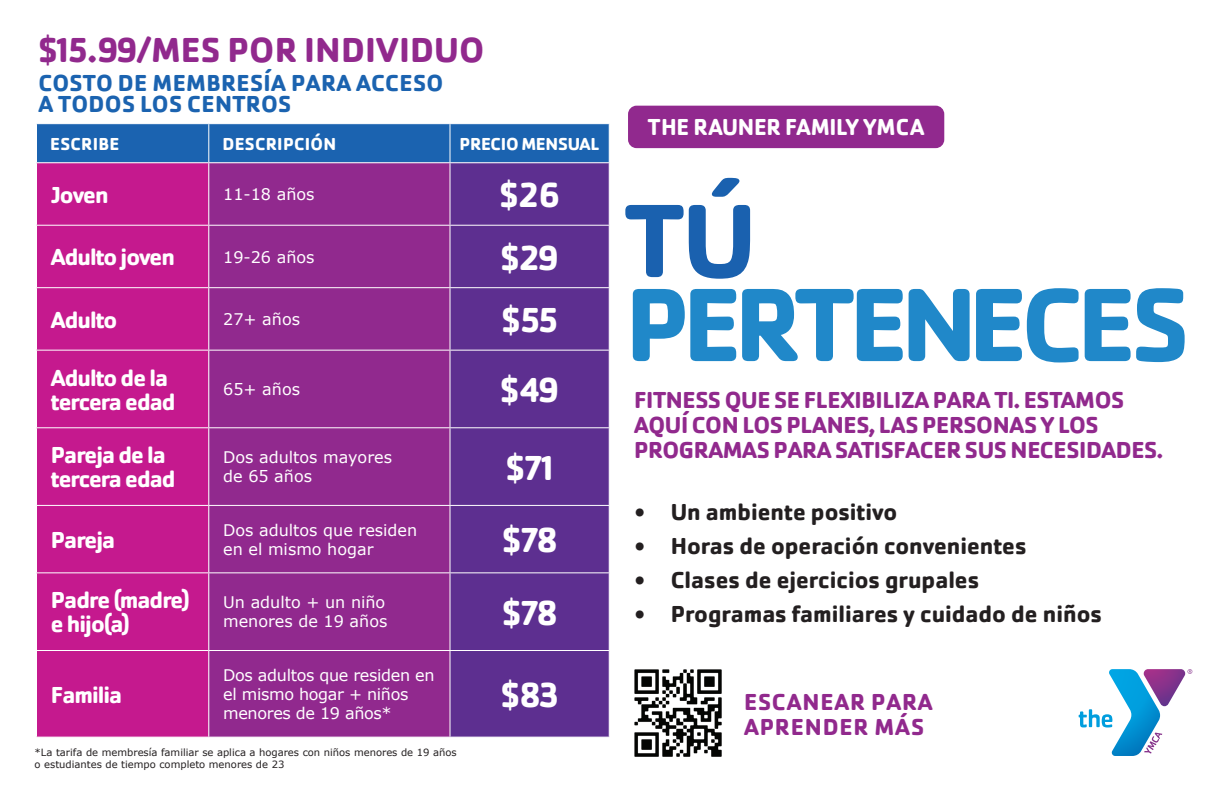
<style>
.page{position:relative;width:1224px;height:792px;background:#fff}
.page>*{position:absolute;margin:0;border:0;box-sizing:border-box;transform-origin:0 0}
.t1{font:700 108px/84px "Cachet Pro";letter-spacing:-.065em;color:#2088c9}
.t2{font:700 36px "Cachet Pro";letter-spacing:-.04em;color:#fff}
.t3{font:700 36px "Cachet Pro";letter-spacing:.005em;color:#91298d}
.t4{font:700 24px "Cachet Pro";color:#231f20}
.t5{font:700 24px/25px "Cachet Pro";letter-spacing:-.015em;color:#91298d}
.t6{font:700 24px/24px "Cachet Pro";letter-spacing:-.04em;color:#fff}
.t7{font:700 24px "Cachet Pro";letter-spacing:.015em;color:#1b63b0}
.t8{font:700 24px "Cachet Pro";letter-spacing:.035em;color:#91298d}
.t9{font:700 24px "Cachet Pro";letter-spacing:-.015em;color:#fff;scale:.96 1}
.t10{font:700 18px "Cachet Pro";letter-spacing:.015em;color:#fff}
.t11{font:700 18px "Cachet Pro";letter-spacing:-.015em;color:#fff}
.t12{font:16px/19.2px "Verdana";color:#fff}
.t13{font:16px/19.2px "Verdana";letter-spacing:-.02em;color:#fff}
.t14{font:10px/12px "Verdana";color:#231f20}
.s1{color:#1a61af}
</style>
<div class="page">
<img style="left:635px;top:669px;width:87px;height:87px">
<div style="left:628px;top:106px;width:316px;height:42px;background:#91298e;border-radius:9px"></div>
<svg style="left:1079px;top:669px;width:113px;height:87px"></svg>
<div style="left:37px;top:124px;width:572px;height:38px;background:#1b63b0"></div>
<div style="left:37px;top:163px;width:171px;height:574px;background:#c5198e"></div>
<div style="left:209px;top:163px;width:241px;height:574px;background:#91298e"></div>
<div style="left:451px;top:163px;width:158px;height:574px;background:#5d2f90"></div>
<hr style="left:208px;top:124px;width:1px;height:38px;background:#fff">
<hr style="left:450px;top:124px;width:1px;height:38px;background:#fff">
<hr style="left:36px;top:225px;width:173px;height:1px;background:#fff">
<hr style="left:209px;top:225px;width:241px;height:1px;background:#fff">
<hr style="left:450px;top:225px;width:160px;height:1px;background:#fff">
<hr style="left:36px;top:287px;width:173px;height:1px;background:#fff">
<hr style="left:209px;top:287px;width:241px;height:1px;background:#fff">
<hr style="left:450px;top:287px;width:160px;height:1px;background:#fff">
<hr style="left:36px;top:350px;width:173px;height:1px;background:#fff">
<hr style="left:209px;top:350px;width:241px;height:1px;background:#fff">
<hr style="left:450px;top:350px;width:160px;height:1px;background:#fff">
<hr style="left:36px;top:427px;width:173px;height:1px;background:#fff">
<hr style="left:209px;top:427px;width:241px;height:1px;background:#fff">
<hr style="left:450px;top:427px;width:160px;height:1px;background:#fff">
<hr style="left:36px;top:505px;width:173px;height:1px;background:#fff">
<hr style="left:209px;top:505px;width:241px;height:1px;background:#fff">
<hr style="left:450px;top:505px;width:160px;height:1px;background:#fff">
<hr style="left:36px;top:572px;width:173px;height:1px;background:#fff">
<hr style="left:209px;top:572px;width:241px;height:1px;background:#fff">
<hr style="left:450px;top:572px;width:160px;height:1px;background:#fff">
<hr style="left:36px;top:650px;width:173px;height:1px;background:#fff">
<hr style="left:209px;top:650px;width:241px;height:1px;background:#fff">
<hr style="left:450px;top:650px;width:160px;height:1px;background:#fff">
<p class="t3" style="left:38px;top:28px;width:448px">$15.99/MES POR INDIVIDUO</p>
<p class="t7" style="left:38px;top:68px;width:406px">COSTO DE MEMBRESÍA PARA ACCESO</p>
<p class="t7" style="left:38px;top:89px;width:254px">A TODOS LOS CENTROS</p>
<p class="t10" style="left:50px;top:133px;width:71px">ESCRIBE</p>
<p class="t10" style="left:223px;top:133px;width:115px">DESCRIPCIÓN</p>
<p class="t11" style="left:460px;top:133px;width:141px">PRECIO MENSUAL</p>
<p class="t6" style="left:51px;top:183px;width:59px">Joven</p>
<p class="t12" style="left:223px;top:185px;width:93px">11-18 años</p>
<p class="t2" style="left:499px;top:173px;width:62px">$26</p>
<p class="t6" style="left:51px;top:245px;width:126px">Adulto joven</p>
<p class="t12" style="left:223px;top:247px;width:93px">19-26 años</p>
<p class="t2" style="left:500px;top:235px;width:60px">$29</p>
<p class="t6" style="left:51px;top:308px;width:68px">Adulto</p>
<p class="t12" style="left:223px;top:310px;width:78px">27+ años</p>
<p class="t2" style="left:501px;top:298px;width:58px">$55</p>
<p class="t6" style="left:51px;top:366px;width:126px">Adulto de la tercera edad</p>
<p class="t12" style="left:223px;top:380px;width:78px">65+ años</p>
<p class="t2" style="left:500px;top:368px;width:61px">$49</p>
<p class="t6" style="left:51px;top:443px;width:126px">Pareja de la tercera edad</p>
<p class="t12" style="left:223px;top:448px;width:170px">Dos adultos mayores</p>
<p class="t12" style="left:223px;top:467px;width:90px">de 65 años</p>
<p class="t6" style="left:51px;top:528px;width:66px">Pareja</p>
<p class="t12" style="left:223px;top:520px;width:196px">Dos adultos que residen</p>
<p class="t12" style="left:223px;top:540px;width:152px">en el mismo hogar</p>
<p class="t2" style="left:506px;top:445px;width:50px">$71</p>
<p class="t2" style="left:502px;top:518px;width:57px">$78</p>
<p class="t6" style="left:51px;top:588px;width:141px">Padre (madre) e hijo(a)</p>
<p class="t12" style="left:223px;top:593px;width:166px">Un adulto + un niño menores de 19 años</p>
<p class="t2" style="left:502px;top:590px;width:57px">$78</p>
<p class="t6" style="left:51px;top:683px;width:73px">Familia</p>
<p class="t13" style="left:223px;top:666px;width:213px">Dos adultos que residen en el mismo hogar + niños</p>
<p class="t13" style="left:223px;top:704px;width:170px">menores de 19 años*</p>
<p class="t14" style="left:35px;top:747px;width:424px">*La tarifa de membresía familiar se aplica a hogares con niños menores de 19 años o estudiantes de tiempo completo menores de 23</p>
<p class="t2" style="left:500px;top:673px;width:60px">$83</p>
<p class="t9" style="left:648px;top:112px;width:290px">THE RAUNER FAMILY YMCA</p>
<p class="t1" style="left:625px;top:199px;width:566px"><span class="s1">TÚ<br></span>PERTENECES</p>
<p class="t5" style="left:634px;top:388px;width:531px">FITNESS QUE SE FLEXIBILIZA PARA TI. ESTAMOS<br>AQUÍ CON LOS PLANES, LAS PERSONAS Y LOS<br>PROGRAMAS PARA SATISFACER SUS NECESIDADES.</p>
<p class="t4" style="left:635px;top:497px;width:264px">• Un ambiente positivo</p>
<p class="t4" style="left:635px;top:531px;width:393px">• Horas de operación convenientes</p>
<p class="t4" style="left:635px;top:565px;width:346px">• Clases de ejercicios grupales</p>
<p class="t4" style="left:635px;top:599px;width:469px">• Programas familiares y cuidado de niños</p>
<p class="t8" style="left:744px;top:687px;width:190px">ESCANEAR PARA</p>
<p class="t8" style="left:744px;top:712px;width:182px">APRENDER MÁS</p>
</div>
